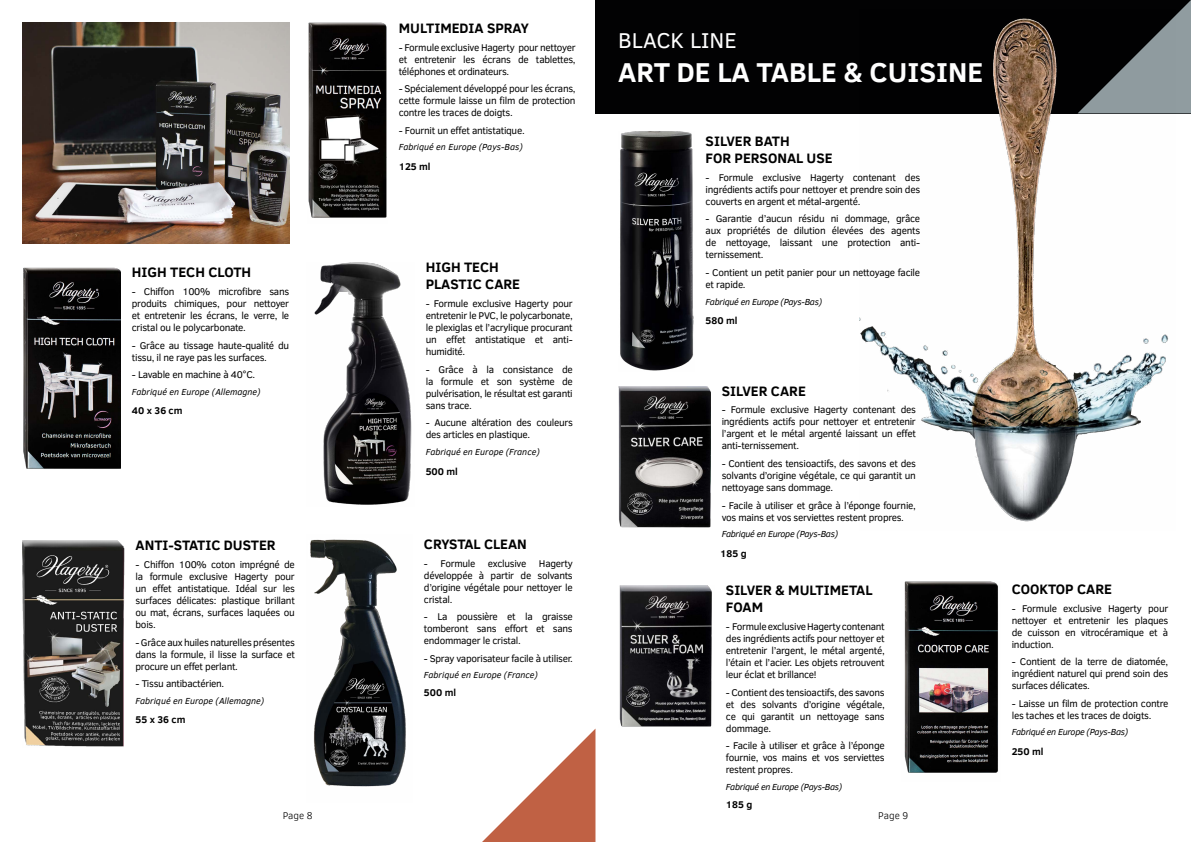
<style>
.page{position:relative;width:1191px;height:842px;background:#fff}
.page>*{position:absolute;margin:0;border:0;box-sizing:border-box;transform-origin:0 0}
.t1{font:700 28px "Clear Sans";color:#fff}
.t2{font:22px "Clear Sans";color:#fff}
.t3{font:700 14px/16.8px "Clear Sans";color:#000}
.t4{font:10px/12px "Clear Sans";letter-spacing:-.03em;color:#000;text-align:justify}
.t5{font:700 10px "Clear Sans";color:#000}
.t6{font:300 10px "Clear Sans";color:#000}
.t7{font:italic 9px "Clear Sans";letter-spacing:-.01em;color:#000}
.t8{font:italic 9px "Clear Sans";letter-spacing:-.03em;color:#000}
</style>
<div class="page">
<img style="left:23px;top:540px;width:101px;height:207px">
<img style="left:314px;top:262px;width:98px;height:243px">
<img style="left:23px;top:267px;width:97px;height:202px">
<img style="left:308px;top:23px;width:79px;height:195px">
<img style="left:23px;top:23px;width:266px;height:221px">
<svg style="left:482px;top:729px;width:113px;height:113px"></svg>
<img style="left:310px;top:539px;width:96px;height:248px">
<div style="left:595px;top:0;width:596px;height:113px;background:#020203"></div>
<svg style="left:1175px;top:0;width:16px;height:113px;background:#859194"></svg>
<img style="left:859px;top:16px;width:316px;height:506px">
<img style="left:620px;top:132px;width:74px;height:239px">
<img style="left:618px;top:386px;width:92px;height:141px">
<img style="left:619px;top:585px;width:93px;height:142px">
<img style="left:904px;top:582px;width:94px;height:191px">
<h3 class="t3" style="left:132px;top:264px;width:121px">HIGH TECH CLOTH</h3>
<p class="t4" style="left:132px;top:286px;width:159px">- Chiffon 100% microfibre sans produits chimiques, pour nettoyer et entretenir les écrans, le verre, le cristal ou le polycarbonate.</p>
<p class="t4" style="left:132px;top:339px;width:159px">- Grâce au tissage haute-qualité du tissu, il ne raye pas les surfaces.</p>
<p class="t4" style="left:132px;top:369px;width:125px">- Lavable en machine à 40°C.</p>
<p class="t7" style="left:132px;top:386px;width:130px">Fabriqué en Europe (Allemagne)</p>
<p class="t5" style="left:132px;top:403px;width:52px">40 x 36 cm</p>
<h3 class="t3" style="left:136px;top:536px;width:142px">ANTI-STATIC DUSTER</h3>
<p class="t4" style="left:136px;top:558px;width:161px">- Chiffon 100% coton imprégné de la formule exclusive Hagerty pour un effet antistatique. Idéal sur les surfaces délicates: plastique brillant ou mat, écrans, surfaces laquées ou bois.</p>
<p class="t4" style="left:136px;top:636px;width:161px">- Grâce aux huiles naturelles présentes dans la formule, il lisse la surface et procure un effet perlant.</p>
<p class="t4" style="left:136px;top:678px;width:90px">- Tissu antibactérien.</p>
<p class="t7" style="left:136px;top:694px;width:130px">Fabriqué en Europe (Allemagne)</p>
<p class="t5" style="left:136px;top:712px;width:51px">55 x 36 cm</p>
<p class="t6" style="left:283px;top:809px;width:31px">Page 8</p>
<h3 class="t3" style="left:399px;top:19px;width:132px">MULTIMEDIA SPRAY</h3>
<p class="t4" style="left:399px;top:41px;width:178px">- Formule exclusive Hagerty pour nettoyer et entretenir les écrans de tablettes, téléphones et ordinateurs.</p>
<p class="t4" style="left:399px;top:83px;width:178px">- Spécialement développé pour les écrans, cette formule laisse un film de protection contre les traces de doigts.</p>
<p class="t4" style="left:399px;top:124px;width:127px">- Fournit un effet antistatique.</p>
<p class="t7" style="left:399px;top:141px;width:126px">Fabriqué en Europe (Pays-Bas)</p>
<p class="t5" style="left:399px;top:159px;width:33px">125 ml</p>
<h3 class="t3" style="left:426px;top:259px;width:96px">HIGH TECH<br>PLASTIC CARE</h3>
<p class="t4" style="left:426px;top:297px;width:149px">- Formule exclusive Hagerty pour entretenir le PVC, le polycarbonate, le plexiglas et l’acrylique procurant un effet antistatique et anti&shy;humidité.</p>
<p class="t4" style="left:426px;top:363px;width:149px">- Grâce à la consistance de la formule et son système de pulvérisation, le résultat est garanti sans trace.</p>
<p class="t4" style="left:426px;top:417px;width:149px">- Aucune altération des couleurs des articles en plastique.</p>
<p class="t7" style="left:426px;top:445px;width:116px">Fabriqué en Europe (France)</p>
<p class="t5" style="left:426px;top:464px;width:34px">500 ml</p>
<h3 class="t3" style="left:424px;top:535px;width:104px">CRYSTAL CLEAN</h3>
<p class="t4" style="left:424px;top:557px;width:53px">- Formule</p>
<p class="t4" style="left:488px;top:557px;width:40px">exclusive</p>
<p class="t4" style="left:424px;top:557px;width:150px;text-indent:115px">Hagerty développée à partir de solvants d’origine végétale pour nettoyer le cristal.</p>
<p class="t4" style="left:424px;top:611px;width:150px">- La poussière et la graisse tomberont sans effort et sans endommager le cristal.</p>
<p class="t4" style="left:424px;top:652px;width:150px">- Spray vaporisateur facile à utiliser.</p>
<p class="t7" style="left:424px;top:669px;width:116px">Fabriqué en Europe (France)</p>
<p class="t5" style="left:424px;top:685px;width:34px">500 ml</p>
<h2 class="t2" style="left:618px;top:26px;width:120px">BLACK LINE</h2>
<h1 class="t1" style="left:618px;top:51px;width:366px">ART DE LA TABLE &amp; CUISINE</h1>
<h3 class="t3" style="left:705px;top:132px;width:129px">SILVER BATH<br>FOR PERSONAL USE</h3>
<p class="t4" style="left:705px;top:171px;width:216px">- Formule exclusive Hagerty contenant des ingrédients actifs pour nettoyer et prendre soin des couverts en argent et métal-argenté.</p>
<p class="t4" style="left:705px;top:213px;width:216px">- Garantie d’aucun résidu ni dommage, grâce aux propriétés de dilution élevées des agents de nettoyage, laissant une protection anti&shy;ternissement.</p>
<p class="t4" style="left:705px;top:267px;width:216px">- Contient un petit panier pour un nettoyage facile et rapide.</p>
<p class="t8" style="left:705px;top:295px;width:118px">Fabriqué en Europe (Pays-Bas)</p>
<p class="t5" style="left:705px;top:313px;width:33px">580 ml</p>
<h3 class="t3" style="left:721px;top:382px;width:86px">SILVER CARE</h3>
<p class="t4" style="left:721px;top:404px;width:196px">- Formule exclusive Hagerty contenant des ingrédients actifs pour nettoyer et entretenir l’argent et le métal argenté laissant un effet anti-ternissement.</p>
<p class="t4" style="left:721px;top:458px;width:196px">- Contient des tensioactifs, des savons et des solvants d’origine végétale, ce qui garantit un nettoyage sans dommage.</p>
<p class="t4" style="left:721px;top:499px;width:196px">- Facile à utiliser et grâce à l’éponge fournie, vos mains et vos serviettes restent propres.</p>
<p class="t8" style="left:721px;top:528px;width:118px">Fabriqué en Europe (Pays-Bas)</p>
<p class="t5" style="left:720px;top:546px;width:28px">185 g</p>
<h3 class="t3" style="left:726px;top:582px;width:148px">SILVER &amp; MULTIMETAL<br>FOAM</h3>
<p class="t4" style="left:726px;top:620px;width:160px">- Formule exclusive Hagerty contenant des ingrédients actifs pour nettoyer et entretenir l’argent, le métal argenté, l’étain et l’acier. Les objets retrouvent leur éclat et brillance!</p>
<p class="t4" style="left:726px;top:686px;width:160px">- Contient des tensioactifs, des savons et des solvants d’origine végétale, ce qui garantit un nettoyage sans dommage.</p>
<p class="t4" style="left:726px;top:740px;width:160px">- Facile à utiliser et grâce à l’éponge fournie, vos mains et vos serviettes restent propres.</p>
<p class="t8" style="left:726px;top:780px;width:118px">Fabriqué en Europe (Pays-Bas)</p>
<p class="t5" style="left:726px;top:797px;width:28px">185 g</p>
<p class="t6" style="left:878px;top:809px;width:31px">Page 9</p>
<h3 class="t3" style="left:1011px;top:580px;width:102px">COOKTOP CARE</h3>
<p class="t4" style="left:1011px;top:602px;width:158px">- Formule exclusive Hagerty pour nettoyer et entretenir les plaques de cuisson en vitrocéramique et à induction.</p>
<p class="t4" style="left:1011px;top:656px;width:158px">- Contient de la terre de diatomée, ingrédient naturel qui prend soin des surfaces délicates.</p>
<p class="t4" style="left:1011px;top:697px;width:158px">- Laisse un film de protection contre les taches et les traces de doigts.</p>
<p class="t8" style="left:1011px;top:726px;width:118px">Fabriqué en Europe (Pays-Bas)</p>
<p class="t5" style="left:1011px;top:744px;width:33px">250 ml</p>
</div>
